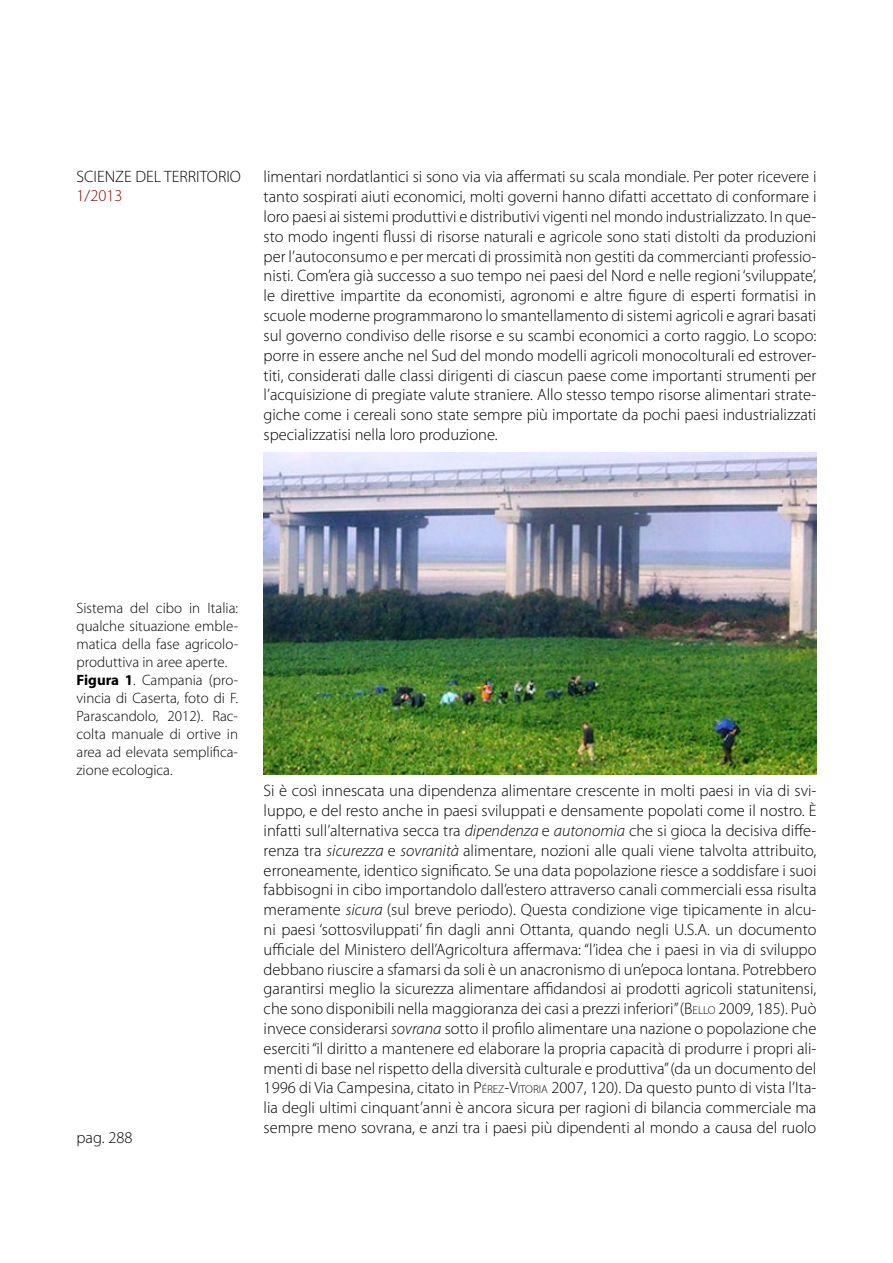
<style>
.page{position:relative;width:893px;height:1263px;background:#fff}
.page>*{position:absolute;margin:0;border:0;box-sizing:border-box;transform-origin:0 0}
.t1{font:300 16.5px/19.8px "Myriad Pro";color:#000;text-align:justify}
.t2{font:300 16.5px "Myriad Pro";color:#950000}
.t3{font:300 15px/18px "Myriad Pro";color:#000}
.s1{font-weight:700}
.s2{font-style:italic}
.s3{font-style:inherit}
.s4{font-size:11.55px}
</style>
<div class="page">
<img style="left:264px;top:453px;width:552px;height:322px">
<p class="t1" style="left:77px;top:167px;width:166px">SCIENZE DEL TERRITORIO</p>
<p class="t2" style="left:77px;top:185px;width:48px">1/2013</p>
<p class="t1" style="left:264px;top:167px;width:554px">limentari nordatlantici si sono via via affermati su scala mondiale. Per poter ricevere i tanto sospirati aiuti economici, molti governi hanno difatti accettato di conformare i loro paesi ai sistemi produttivi e distributivi vigenti nel mondo industrializzato. In que&shy;sto modo ingenti flussi di risorse naturali e agricole sono stati distolti da produzioni per l’autoconsumo e per mercati di prossimità non gestiti da commercianti professio&shy;nisti. Com’era già successo a suo tempo nei paesi del Nord e nelle regioni ‘sviluppate’, le direttive impartite da economisti, agronomi e altre figure di esperti formatisi in scuole moderne programmarono lo smantellamento di sistemi agricoli e agrari basati sul governo condiviso delle risorse e su scambi economici a corto raggio. Lo scopo: porre in essere anche nel Sud del mondo modelli agricoli monocolturali ed estrover&shy;titi, considerati dalle classi dirigenti di ciascun paese come importanti strumenti per l’acquisizione di pregiate valute straniere. Allo stesso tempo risorse alimentari strate&shy;giche come i cereali sono state sempre più importate da pochi paesi industrializzati specializzatisi nella loro produzione.</p>
<p class="t3" style="left:77px;top:599px;width:163px">Sistema del cibo in Italia: qualche situazione emble&shy;matica della fase agricolo&shy;produttiva in aree aperte.<br><span class="s1">Figura 1</span>. Campania (pro&shy;vincia di Caserta, foto di F.<br>Parascandolo, 2012). Rac&shy;colta manuale di ortive in area ad elevata semplifica&shy;zione ecologica.</p>
<p class="t1" style="left:77px;top:1128px;width:57px">pag. 288</p>
<p class="t1" style="left:264px;top:781px;width:554px">Si è così innescata una dipendenza alimentare crescente in molti paesi in via di svi&shy;luppo, e del resto anche in paesi sviluppati e densamente popolati come il nostro. È infatti sull’alternativa secca tra <span class="s2">dipendenza</span> e <span class="s2">autonomia</span> che si gioca la decisiva diffe&shy;renza tra <span class="s2">sicurezza</span> e <span class="s2">sovranità</span> alimentare, nozioni alle quali viene talvolta attribuito, erroneamente, identico significato. Se una data popolazione riesce a soddisfare i suoi fabbisogni in cibo importandolo dall’estero attraverso canali commerciali essa risulta meramente <span class="s2">sicura</span> (sul breve periodo). Questa condizione vige tipicamente in alcu&shy;ni paesi ‘sottosviluppati’ fin dagli anni Ottanta, quando negli U.S.A. un documento ufficiale del Ministero dell’Agricoltura affermava: “l’idea che i paesi in via di sviluppo debbano riuscire a sfamarsi da soli è un anacronismo di un’epoca lontana. Potrebbero garantirsi meglio la sicurezza alimentare affidandosi ai prodotti agricoli statunitensi, che sono disponibili nella maggioranza dei casi a prezzi inferiori” (<span class="s3">B</span><span class="s4">ELLO</span> 2009, 185). Può invece considerarsi <span class="s2">sovrana</span> sotto il profilo alimentare una nazione o popolazione che eserciti “il diritto a mantenere ed elaborare la propria capacità di produrre i propri ali&shy;menti di base nel rispetto della diversità culturale e produttiva” (da un documento del 1996 di Via Campesina, citato in <span class="s3">P</span><span class="s4">ÉREZ</span><span class="s3">-V</span><span class="s4">ITORIA</span> 2007, 120). Da questo punto di vista l’Ita&shy;lia degli ultimi cinquant’anni è ancora sicura per ragioni di bilancia commerciale ma sempre meno sovrana, e anzi tra i paesi più dipendenti al mondo a causa del ruolo</p>
</div>
